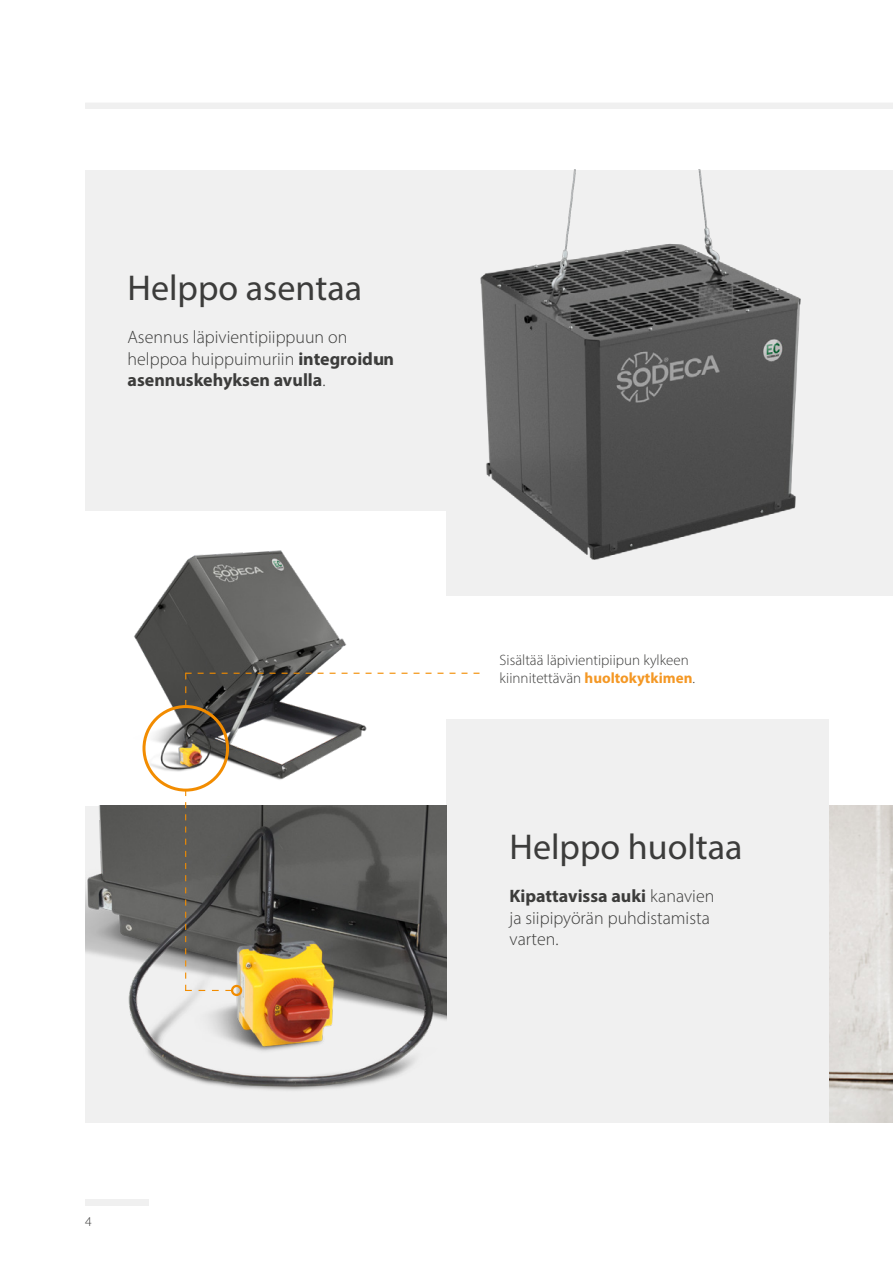
<style>
.page{position:relative;width:893px;height:1263px;background:#fff}
.page>*{position:absolute;margin:0;border:0;box-sizing:border-box;transform-origin:0 0}
.t1{font:36px "Myriad Pro";color:#3c3c3b}
.t2{font:300 18px/21.6px "Myriad Pro";color:#3c3c3b}
.t3{font:300 15px/18px "Myriad Pro";color:#3c3c3b}
.t4{font:300 13.5px "Myriad Pro";color:#3c3c3b}
.s1{font-weight:700}
.s2{font-weight:700;color:#f49825}
</style>
<div class="page">
<div style="left:85px;top:103px;width:808px;height:6px;background:#f0f0f0"></div>
<div style="left:85px;top:1199px;width:64px;height:6px;background:#f0f0f0"></div>
<div style="left:85px;top:170px;width:374px;height:340px;background:#f0f0f0"></div>
<img style="left:134px;top:550px;width:238px;height:238px">
<div style="left:142px;top:705px;width:87px;height:87px;border:3px solid #f28c00;border-radius:50%"></div>
<div style="left:446px;top:719px;width:383px;height:404px;background:#f0f0f0"></div>
<img style="left:85px;top:806px;width:361px;height:317px">
<div style="left:231px;top:985px;width:11px;height:11px;border:2px solid #f28c00;border-radius:50%"></div>
<svg style="left:185px;top:790px;width:47px;height:201px;background:#787773"></svg>
<svg style="left:185px;top:673px;width:294px;height:34px"></svg>
<img style="left:377px;top:169px;width:516px;height:425px">
<img style="left:829px;top:806px;width:64px;height:317px">
<h1 class="t1" style="left:128px;top:265px;width:236px">Helppo asentaa</h1>
<p class="t2" style="left:128px;top:326px;width:268px">Asennus läpivientipiippuun on helppoa huippuimuriin <span class="s1">integroidun asennuskehyksen avulla</span>.</p>
<p class="t3" style="left:500px;top:651px;width:197px">Sisältää läpivientipiipun kylkeen kiinnitettävän <span class="s2">huoltokytkimen</span>.</p>
<h1 class="t1" style="left:509px;top:824px;width:235px">Helppo huoltaa</h1>
<p class="t2" style="left:509px;top:885px;width:206px"><span class="s1">Kipattavissa auki</span> kanavien ja siipipyörän puhdistamista varten.</p>
<p class="t4" style="left:85px;top:1214px;width:8px">4</p>
</div>
